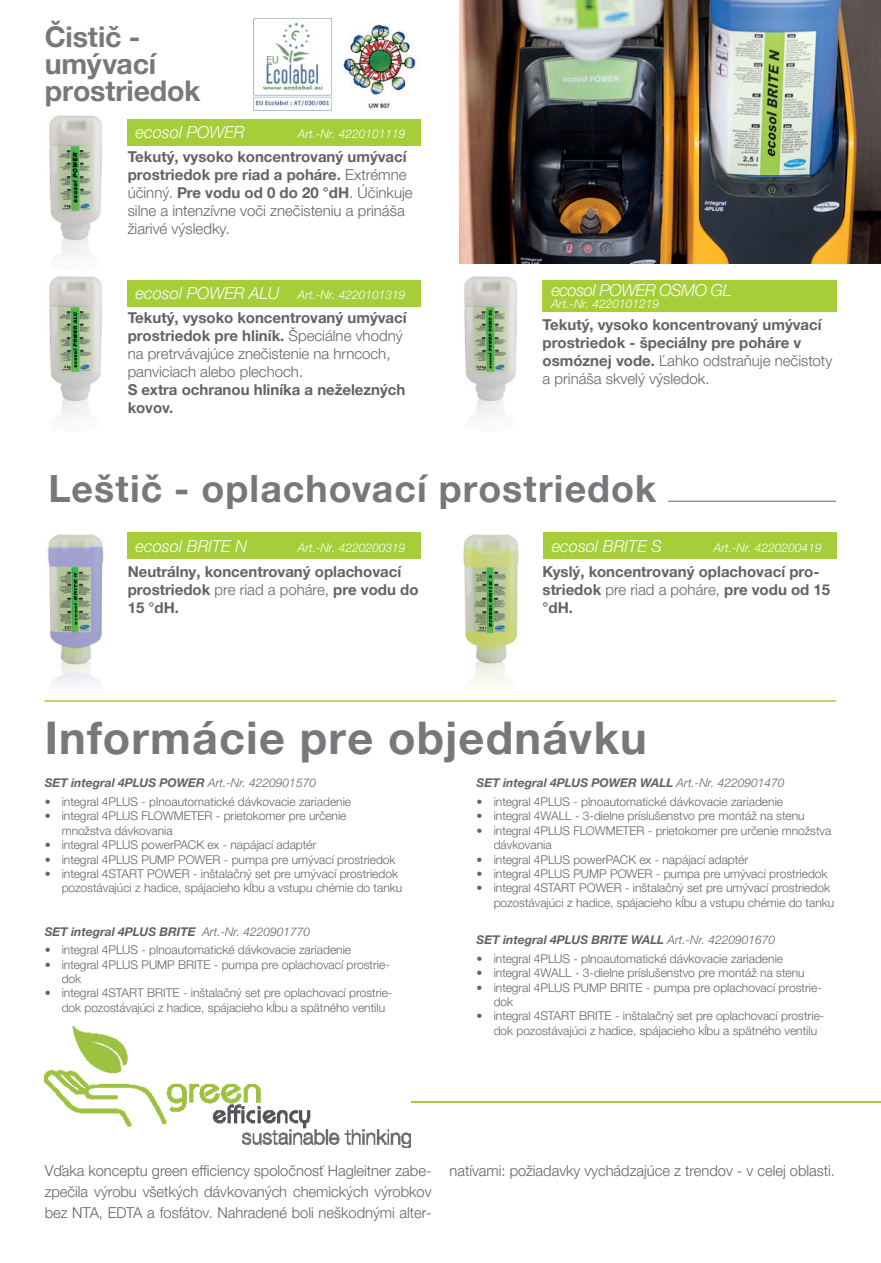
<style>
.page{position:relative;width:881px;height:1263px;background:#fff}
.page>*{position:absolute;margin:0;border:0;box-sizing:border-box;transform-origin:0 0}
.t1{font:700 45px "Helvetica Neue LTW1 G";letter-spacing:.025em;color:#76787b}
.t2{font:700 37.5px "Helvetica Neue LTW1 G";letter-spacing:.03em;color:#76787b}
.t3{font:700 28.5px/27px "Helvetica Neue LTW1 G";letter-spacing:-.005em;color:#76787b}
.t4{font:italic 300 16.5px "Helvetica Neue LTW1 G";color:#fff}
.t5{font:italic 300 16.5px "Helvetica Neue LTW1 G";letter-spacing:-.025em;color:#fff}
.t6{font:300 15px/18px "Helvetica Neue LTW1 G";color:#636366}
.t7{font:700 15px/18px "Helvetica Neue LTW1 G";color:#636366}
.t8{font:300 12px/14.4px "Helvetica Neue LTW1 G";color:#636366}
.t9{font:italic 700 12px "Helvetica Neue LTW1 G";color:#636366}
.t10{font:italic 300 12px "Helvetica Neue LTW1 G";color:#fff}
.s1{font-weight:700}
.s2{font-size:16.5px}
.s3{font-weight:300}
</style>
<div class="page">
<img style="left:254px;top:18px;width:77px;height:92px">
<img style="left:343px;top:24px;width:73px;height:85px">
<img style="left:49px;top:115px;width:54px;height:129px">
<img style="left:49px;top:276px;width:54px;height:128px">
<img style="left:464px;top:276px;width:54px;height:128px">
<img style="left:50px;top:621px;width:26px;height:64px">
<img style="left:47px;top:534px;width:57px;height:87px">
<img style="left:76px;top:621px;width:26px;height:32px">
<img style="left:50px;top:653px;width:41px;height:11px">
<img style="left:465px;top:622px;width:25px;height:64px">
<img style="left:463px;top:534px;width:56px;height:88px">
<img style="left:489px;top:622px;width:29px;height:31px">
<img style="left:465px;top:653px;width:42px;height:13px">
<hr style="left:45px;top:700px;width:791px;height:2px;background:#a6ce39">
<hr style="left:264px;top:1101px;width:616px;height:1px;background:#a6ce39">
<img style="left:459px;top:0;width:421px;height:263px">
<div style="left:127px;top:119px;width:293px;height:26px;background:#a6ce39"></div>
<div style="left:127px;top:532px;width:293px;height:27px;background:#a6ce39"></div>
<div style="left:127px;top:280px;width:293px;height:26px;background:#a6ce39"></div>
<div style="left:542px;top:280px;width:294px;height:32px;background:#a6ce39"></div>
<div style="left:543px;top:532px;width:293px;height:27px;background:#a6ce39"></div>
<img style="left:44px;top:1027px;width:366px;height:121px">
<hr style="left:668px;top:501px;width:168px;height:1px;background:#6c6d70">
<h3 class="t3" style="left:45px;top:23px;width:157px">Čistič - umývací prostriedok</h3>
<h3 class="t4" style="left:136px;top:122px;width:110px">ecosol POWER</h3>
<p class="t10" style="left:298px;top:127px;width:109px">Art.-Nr. 4220101119</p>
<p class="t6" style="left:128px;top:147px;width:286px"><span class="s1">Tekutý, vysoko koncentrovaný umývací prostriedok pre riad a poháre.</span> Extrémne účinný. <span class="s1">Pre vodu od 0 do 20 °dH</span>. Účinkuje silne a intenzívne voči znečisteniu a prináša žiarivé výsledky.</p>
<p class="t10" style="left:136px;top:287px;width:271px"><span class="s2">ecosol POWER ALU</span> Art.-Nr. 4220101319</p>
<h3 class="t5" style="left:551px;top:280px;width:182px">ecosol POWER OSMO GL</h3>
<p class="t10" style="left:551px;top:296px;width:109px">Art.-Nr. 4220101219</p>
<p class="t6" style="left:128px;top:308px;width:280px"><span class="s1">Tekutý, vysoko koncentrovaný umývací prostriedok pre hliník.</span> Špeciálne vhodný na pretrvávajúce znečistenie na hrncoch, panviciach alebo plechoch.</p>
<p class="t7" style="left:128px;top:380px;width:279px">S extra ochranou hliníka a neželezných kovov.</p>
<p class="t7" style="left:542px;top:316px;width:291px">Tekutý, vysoko koncentrovaný umývací prostriedok - špeciálny pre poháre v osmóznej vode. <span class="s3">Ľahko odstraňuje nečistoty a prináša skvelý výsledok.</span></p>
<h2 class="t2" style="left:48px;top:465px;width:609px">Leštič - oplachovací prostriedok</h2>
<h3 class="t4" style="left:136px;top:536px;width:113px">ecosol BRITE N</h3>
<p class="t10" style="left:298px;top:540px;width:109px">Art.-Nr. 4220200319</p>
<p class="t7" style="left:128px;top:562px;width:292px">Neutrálny, koncentrovaný oplachovací prostriedok <span class="s3">pre riad a poháre,</span> pre vodu do<br>15 °dH.</p>
<h3 class="t4" style="left:551px;top:536px;width:112px">ecosol BRITE S</h3>
<p class="t10" style="left:713px;top:540px;width:109px">Art.-Nr. 4220200419</p>
<p class="t7" style="left:542px;top:562px;width:289px">Kyslý, koncentrovaný oplachovací pro&shy;striedok <span class="s3">pre riad a poháre,</span> pre vodu od 15 °dH.</p>
<h1 class="t1" style="left:45px;top:710px;width:603px">Informácie pre objednávku</h1>
<p class="t9" style="left:45px;top:776px;width:273px">SET integral 4PLUS POWER <span class="s3">Art.-Nr. 4220901570</span></p>
<p class="t8" style="left:45px;top:794px;width:308px">• integral 4PLUS - plnoautomatické dávkovacie zariadenie</p>
<p class="t8" style="left:62px;top:809px;width:286px;text-indent:-17px">• integral 4PLUS FLOWMETER - prietokomer pre určenie množstva dávkovania</p>
<p class="t8" style="left:45px;top:838px;width:273px">• integral 4PLUS powerPACK ex - napájací adaptér</p>
<p class="t8" style="left:45px;top:852px;width:352px">• integral 4PLUS PUMP POWER - pumpa pre umývací prostriedok</p>
<p class="t8" style="left:62px;top:866px;width:342px;text-indent:-17px">• integral 4START POWER - inštalačný set pre umývací prostriedok pozostávajúci z hadice, spájacieho kĺbu a vstupu chémie do tanku</p>
<p class="t9" style="left:45px;top:924px;width:267px">SET integral 4PLUS BRITE <span class="s3">Art.-Nr. 4220901770</span></p>
<p class="t8" style="left:45px;top:943px;width:308px">• integral 4PLUS - plnoautomatické dávkovacie zariadenie</p>
<p class="t8" style="left:62px;top:957px;width:329px;text-indent:-17px">• integral 4PLUS PUMP BRITE - pumpa pre oplachovací prostrie&shy;dok</p>
<p class="t8" style="left:62px;top:986px;width:332px;text-indent:-17px">• integral 4START BRITE - inštalačný set pre oplachovací prostrie&shy;dok pozostávajúci z hadice, spájacieho kĺbu a spätného ventilu</p>
<p class="t9" style="left:476px;top:776px;width:309px">SET integral 4PLUS POWER WALL <span class="s3">Art.-Nr. 4220901470</span></p>
<p class="t8" style="left:476px;top:794px;width:308px">• integral 4PLUS - plnoautomatické dávkovacie zariadenie</p>
<p class="t8" style="left:476px;top:809px;width:329px">• integral 4WALL - 3-dielne príslušenstvo pre montáž na stenu</p>
<p class="t8" style="left:493px;top:823px;width:339px;text-indent:-17px">• integral 4PLUS FLOWMETER - prietokomer pre určenie množstva dávkovania</p>
<p class="t8" style="left:476px;top:852px;width:273px">• integral 4PLUS powerPACK ex - napájací adaptér</p>
<p class="t8" style="left:476px;top:866px;width:352px">• integral 4PLUS PUMP POWER - pumpa pre umývací prostriedok</p>
<p class="t8" style="left:493px;top:881px;width:342px;text-indent:-17px">• integral 4START POWER - inštalačný set pre umývací prostriedok pozostávajúci z hadice, spájacieho kĺbu a vstupu chémie do tanku</p>
<p class="t9" style="left:476px;top:932px;width:300px">SET integral 4PLUS BRITE WALL <span class="s3">Art.-Nr. 4220901670</span></p>
<p class="t8" style="left:476px;top:951px;width:308px">• integral 4PLUS - plnoautomatické dávkovacie zariadenie</p>
<p class="t8" style="left:476px;top:965px;width:329px">• integral 4WALL - 3-dielne príslušenstvo pre montáž na stenu</p>
<p class="t8" style="left:493px;top:980px;width:329px;text-indent:-17px">• integral 4PLUS PUMP BRITE - pumpa pre oplachovací prostrie&shy;dok</p>
<p class="t8" style="left:493px;top:1009px;width:332px;text-indent:-17px">• integral 4START BRITE - inštalačný set pre oplachovací prostrie&shy;dok pozostávajúci z hadice, spájacieho kĺbu a spätného ventilu</p>
<p class="t6" style="left:45px;top:1160px;width:388px;line-height:21px;text-align:justify">Vďaka konceptu green efficiency spoločnosť Hagleitner zabe&shy;zpečila výrobu všetkých dávkovaných chemických výrobkov bez NTA, EDTA a fosfátov. Nahradené boli neškodnými alter-</p>
<p class="t6" style="left:449px;top:1162px;width:387px">natívami: požiadavky vychádzajúce z trendov - v celej oblasti.</p>
</div>
